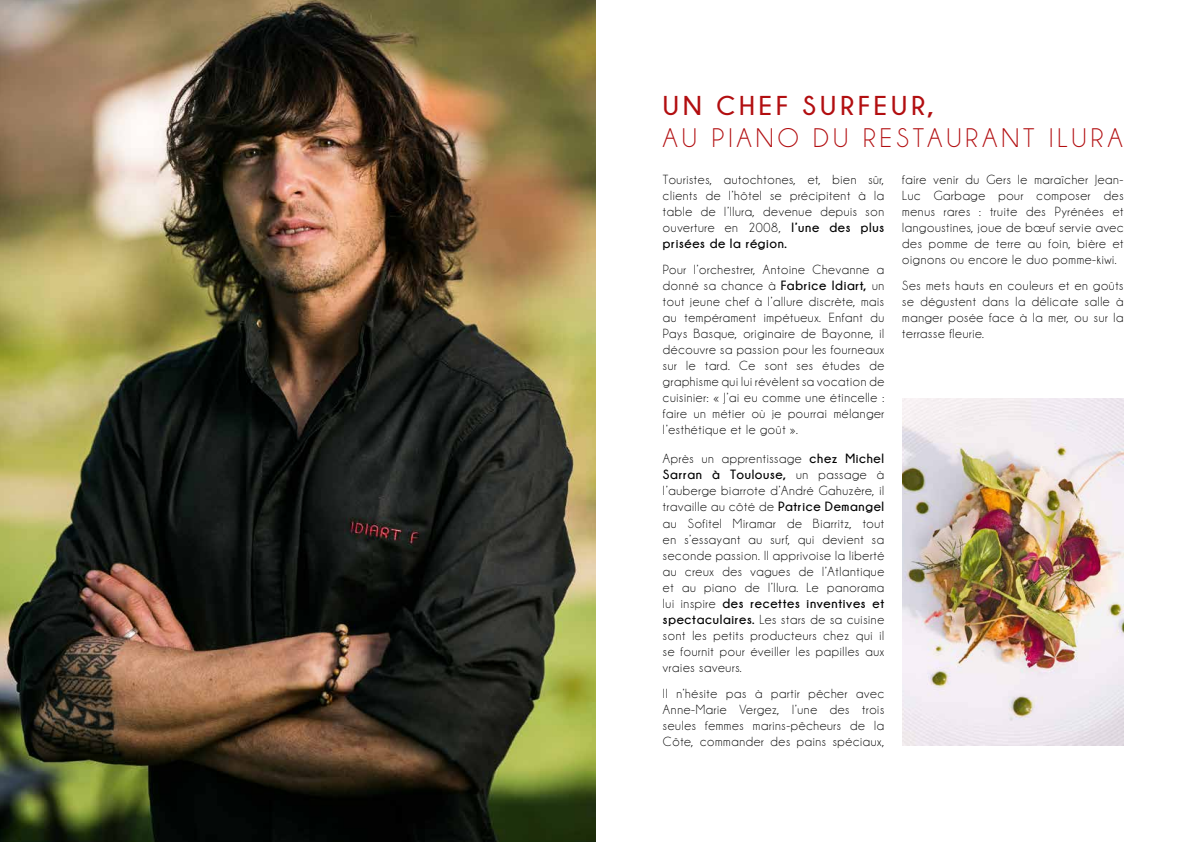
<style>
.page{position:relative;width:1191px;height:842px;background:#fff}
.page>*{position:absolute;margin:0;border:0;box-sizing:border-box;transform-origin:0 0}
.t1{font:27.2px "Champagne&Limousines";letter-spacing:.15em;color:#b20e10}
.t2{font:700 27.2px "Champagne&Limousines";letter-spacing:.15em;color:#b20e10}
.t3{font:13.4px/16px "Champagne&Limousines";letter-spacing:.05em;color:#000;text-align:justify}
.s1{font-weight:700}
</style>
<div class="page">
<img style="left:0;top:0;width:595px;height:842px">
<img style="left:903px;top:398px;width:220px;height:348px">
<h1 class="t2" style="left:663px;top:91px;width:272px">UN CHEF SURFEUR,</h1>
<h1 class="t1" style="left:663px;top:124px;width:461px">AU PIANO DU RESTAURANT ILURA</h1>
<p class="t3" style="left:902px;top:172px;width:223px">faire venir du Gers le maraîcher Jean-Luc Garbage pour composer des menus rares : truite des Pyrénées et langoustines, joue de bœuf servie avec des pomme de terre au foin, bière et oignons ou encore le duo pomme-kiwi.</p>
<p class="t3" style="left:902px;top:278px;width:223px">Ses mets hauts en couleurs et en goûts se dégustent dans la délicate salle à manger posée face à la mer, ou sur la terrasse fleurie.</p>
<p class="t3" style="left:663px;top:172px;width:223px">Touristes, autochtones, et, bien sûr, clients de l’hôtel se précipitent à la table de l’Ilura, devenue depuis son ouverture en 2008, <span class="s1">l’une des plus prisées de la région.</span></p>
<p class="t3" style="left:663px;top:262px;width:223px">Pour l’orchestrer, Antoine Chevanne a donné sa chance à <span class="s1">Fabrice Idiart,</span> un tout jeune chef à l’allure discrète, mais au tempérament impétueux. Enfant du Pays Basque, originaire de Bayonne, il découvre sa passion pour les fourneaux sur le tard. Ce sont ses études de graphisme qui lui révèlent sa vocation de cuisinier: « J’ai eu comme une étincelle : faire un métier où je pourrai mélanger l’esthétique et le goût ».</p>
<p class="t3" style="left:663px;top:451px;width:223px">Après un apprentissage <span class="s1">chez Michel Sarran à Toulouse,</span> un passage à l’auberge biarrote d’André Gahuzère, il travaille au côté de <span class="s1">Patrice Demangel </span>au Sofitel Miramar de Biarritz, tout en s’essayant au surf, qui devient sa seconde passion. Il apprivoise la liberté au creux des vagues de l’Atlantique et au piano de l’Ilura. Le panorama lui inspire <span class="s1">des recettes inventives et spectaculaires.</span> Les stars de sa cuisine sont les petits producteurs chez qui il se fournit pour éveiller les papilles aux vraies saveurs.</p>
<p class="t3" style="left:663px;top:685px;width:223px">Il n’hésite pas à partir pêcher avec Anne-Marie Vergez, l’une des trois seules femmes marins-pêcheurs de la Côte, commander des pains spéciaux,</p>
</div>
